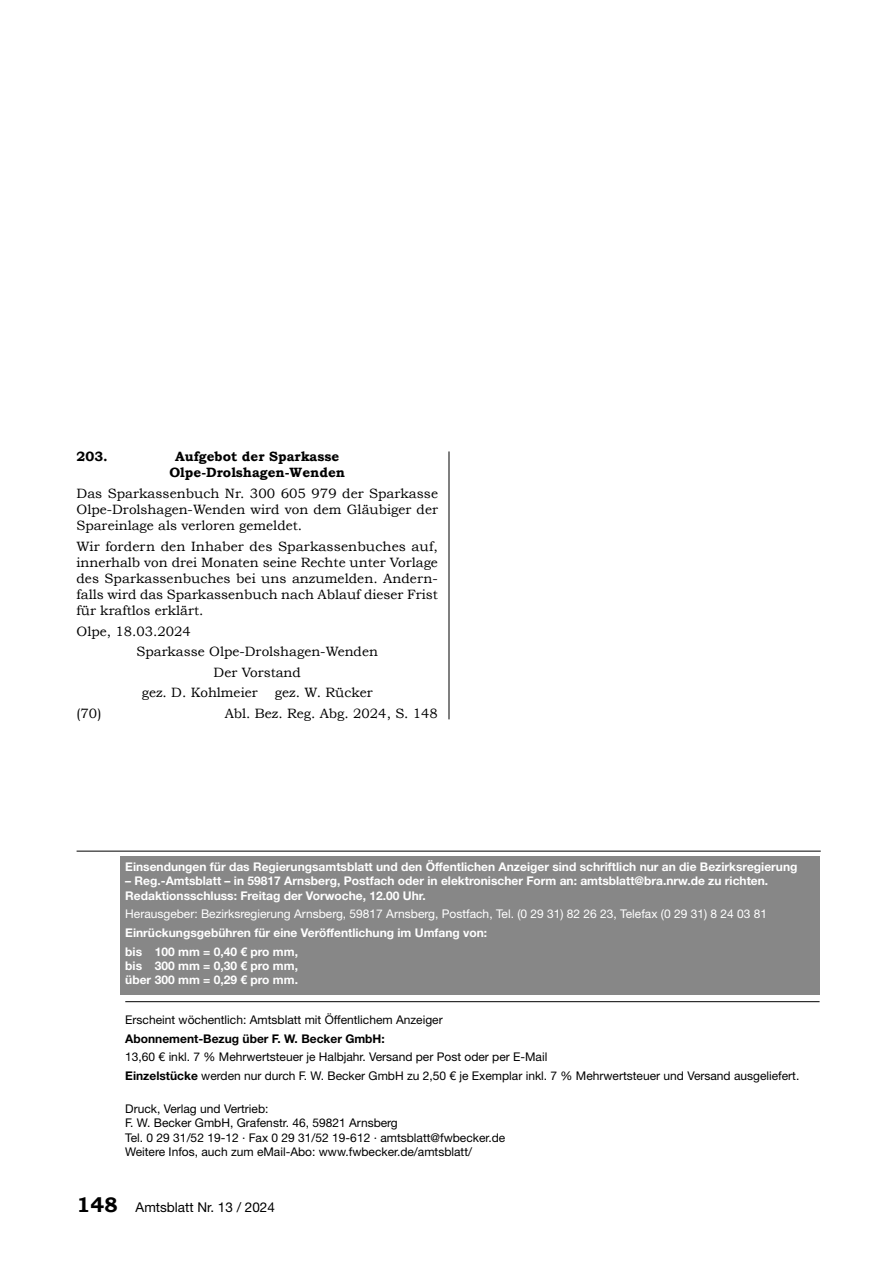
<style>
.page{position:relative;width:893px;height:1263px;background:#fff}
.page>*{position:absolute;margin:0;border:0;box-sizing:border-box;transform-origin:0 0}
.t1{font:13.5px/16.2px "Bookman Old Style";color:#000;text-align:justify}
.t2{font:700 13.5px/16.2px "Bookman Old Style";color:#000;text-align:center}
.t3{font:13.5px "Helvetica Neue LT Pro";color:#000}
.t4{font:12px/14.4px "Helvetica Neue LT Pro";color:#000}
.t5{font:700 12px/14.4px "Helvetica Neue LT Pro";color:#fff}
.t6{font:12px "Helvetica Neue LT Pro";color:#fff}
.t7{font:700 12px "Helvetica Neue LT Pro";color:#000}
.s1{font-weight:700}
.s2{font-family:"Bookman Old Style";font-weight:700;font-size:21px}
</style>
<div class="page">
<div style="left:120px;top:856px;width:700px;height:139px;background:#878787"></div>
<hr style="left:125px;top:1001px;width:695px;height:1px;background:#000">
<hr style="left:77px;top:851px;width:744px;height:1px;background:#000">
<hr style="left:449px;top:451px;width:1px;height:268px;background:#000">
<p class="t2" style="left:77px;top:448px;width:33px">203.</p>
<p class="t2" style="left:169px;top:448px;width:177px">Aufgebot der Sparkasse<br>Olpe-Drolshagen-Wenden</p>
<p class="t1" style="left:77px;top:485px;width:363px">Das Sparkassenbuch Nr. 300 605 979 der Sparkasse Olpe-Drolshagen-Wenden wird von dem Gläubiger der Spareinlage als verloren gemeldet.</p>
<p class="t1" style="left:77px;top:538px;width:363px">Wir fordern den Inhaber des Sparkassenbuches auf, innerhalb von drei Monaten seine Rechte unter Vorlage des Sparkassenbuches bei uns anzumelden. Andern&shy;falls wird das Sparkassenbuch nach Ablauf dieser Frist für kraftlos erklärt.</p>
<p class="t1" style="left:77px;top:623px;width:116px">Olpe, 18.03.2024</p>
<p class="t1" style="left:137px;top:644px;width:243px">Sparkasse Olpe-Drolshagen-Wenden</p>
<p class="t1" style="left:214px;top:664px;width:89px">Der Vorstand</p>
<p class="t1" style="left:142px;top:685px;width:117px">gez. D. Kohlmeier</p>
<p class="t1" style="left:275px;top:685px;width:99px">gez. W. Rücker</p>
<p class="t1" style="left:77px;top:705px;width:26px">(70)</p>
<p class="t1" style="left:225px;top:705px;width:215px">Abl. Bez. Reg. Abg. 2024, S. 148</p>
<p class="t5" style="left:125px;top:859px;width:674px">Einsendungen für das Regierungsamtsblatt und den Öffentlichen Anzeiger sind schriftlich nur an die Bezirksregierung</p>
<p class="t5" style="left:125px;top:873px;width:644px">– Reg.-Amtsblatt – in 59817 Arnsberg, Postfach oder in elektronischer Form an: amtsblatt@bra.nrw.de zu richten.<br>Redaktionsschluss: Freitag der Vorwoche, 12.00 Uhr.</p>
<p class="t6" style="left:125px;top:907px;width:643px">Herausgeber: Bezirksregierung Arnsberg, 59817 Arnsberg, Postfach, Tel. (0 29 31) 82 26 23, Telefax (0 29 31) 8 24 03 81</p>
<p class="t5" style="left:125px;top:923px;width:364px;line-height:18.6px">Einrückungsgebühren für eine Veröffentlichung im Umfang von: bis 100 mm = 0,40 € pro mm,</p>
<p class="t5" style="left:125px;top:958px;width:174px">bis 300 mm = 0,30 € pro mm, über 300 mm = 0,29 € pro mm.</p>
<p class="t4" style="left:125px;top:1012px;width:319px">Erscheint wöchentlich: Amtsblatt mit Öffentlichem Anzeiger</p>
<p class="t7" style="left:125px;top:1031px;width:261px">Abonnement-Bezug über F. W. Becker GmbH:</p>
<p class="t4" style="left:125px;top:1047px;width:675px;line-height:18.6px">13,60 € inkl. 7 % Mehrwertsteuer je Halbjahr. Versand per Post oder per E-Mail<br><span class="s1">Einzelstücke</span> werden nur durch F. W. Becker GmbH zu 2,50 € je Exemplar inkl. 7 % Mehrwertsteuer und Versand ausgeliefert.</p>
<p class="t4" style="left:125px;top:1101px;width:381px">Druck, Verlag und Vertrieb:<br>F. W. Becker GmbH, Grafenstr. 46, 59821 Arnsberg<br>Tel. 0 29 31/52 19-12 · Fax 0 29 31/52 19-612 · amtsblatt@fwbecker.de Weitere Infos, auch zum eMail-Abo: www.fwbecker.de/amtsblatt/</p>
<p class="t3" style="left:77px;top:1198px;width:200px"><span class="s2">148</span> Amtsblatt Nr. 13 / 2024</p>
</div>
